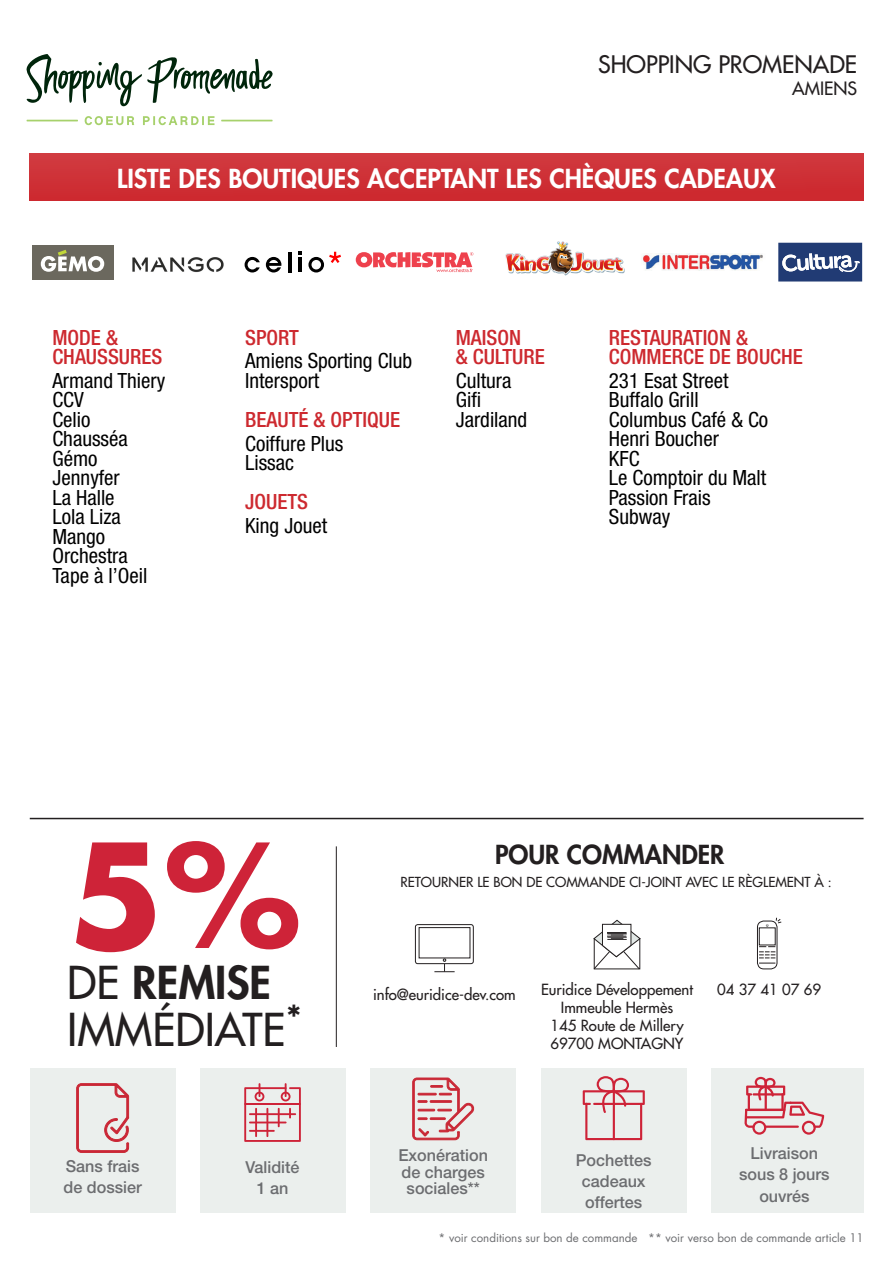
<style>
.page{position:relative;width:893px;height:1263px;background:#fff}
.page>*{position:absolute;margin:0;border:0;box-sizing:border-box;transform-origin:0 0}
.t1{font:700 139.95px "Futura Std";color:#ce2338}
.t2{font:500 44.1px "Futura Std";color:#231f20}
.t3{font:800 44.1px "Futura Std";color:#231f20}
.t4{font:800 25.5px "Futura Std";color:#fff}
.t5{font:800 25.5px "Futura Std";color:#231f20}
.Rubriques_14pt{font:500 23.55px "Futura Std";color:#231f20}
.Boutiques_13pt{font:condensed 21px/19.5px "Helvetica Neue LT Std";color:#000}
.Rubriques_14pt-2{font:500 condensed 21px/19.5px "Helvetica Neue LT Std";color:#cd292f}
.Rubriques_14pt-3{font:500 17.85px "Futura Std";color:#231f20}
.t6{font:500 16.5px/21px "Helvetica Neue LT Std";color:#6c6d70;text-align:center}
.t7{font:500 15px/18px "Futura Std";color:#231f20;text-align:center}
.t8{font:500 13.5px "Futura Std";color:#231f20}
.t9{font:11.55px "Futura Std";color:#6c6d70}
.s1{font-weight:500}
</style>
<div class="page">
<div style="left:30px;top:1068px;width:145px;height:144px;background:#ebefed"></div>
<div style="left:200px;top:1068px;width:145px;height:144px;background:#ebefed"></div>
<div style="left:370px;top:1068px;width:146px;height:144px;background:#ebefed"></div>
<div style="left:541px;top:1068px;width:146px;height:144px;background:#ebefed"></div>
<div style="left:711px;top:1068px;width:153px;height:144px;background:#ebefed"></div>
<svg style="left:244px;top:1083px;width:57px;height:59px"></svg>
<hr style="left:249px;top:1113px;width:47px;height:2px;background:#ce2338">
<hr style="left:249px;top:1121px;width:38px;height:2px;background:#ce2338">
<hr style="left:249px;top:1130px;width:26px;height:2px;background:#ce2338">
<svg style="left:583px;top:1076px;width:62px;height:64px"></svg>
<hr style="left:613px;top:1090px;width:2px;height:50px;background:#ce2338">
<svg style="left:744px;top:1077px;width:80px;height:58px"></svg>
<svg style="left:412px;top:1077px;width:63px;height:63px"></svg>
<svg style="left:76px;top:1083px;width:54px;height:70px"></svg>
<div style="left:757px;top:921px;width:20px;height:48px;border:1px solid #231f20;border-radius:6px"></div>
<div style="left:759px;top:927px;width:17px;height:18px;border:1px solid #231f20"></div>
<svg style="left:776px;top:918px;width:6px;height:6px"></svg>
<svg style="left:759px;top:946px;width:16px;height:18px"></svg>
<svg style="left:593px;top:919px;width:48px;height:51px"></svg>
<div style="left:415px;top:924px;width:59px;height:40px;border:1px solid #231f20;border-radius:2px"></div>
<div style="left:419px;top:927px;width:51px;height:31px;border:1px solid #231f20"></div>
<svg style="left:434px;top:958px;width:21px;height:14px"></svg>
<hr style="left:336px;top:846px;width:1px;height:201px;background:#231f20">
<hr style="left:30px;top:818px;width:834px;height:1px;background:#231f20">
<svg style="left:27px;top:54px;width:246px;height:52px"></svg>
<svg style="left:85px;top:116px;width:49px;height:9px"></svg>
<svg style="left:143px;top:116px;width:71px;height:9px"></svg>
<hr style="left:221px;top:120px;width:52px;height:1px;background:#a7d16c">
<hr style="left:27px;top:120px;width:51px;height:1px;background:#a7d16c">
<div style="left:29px;top:153px;width:835px;height:48px;background:#ce3137"></div>
<svg style="left:778px;top:243px;width:84px;height:38px;background:#4c618f"></svg>
<div style="left:32px;top:245px;width:81px;height:34px;background:#6b685e"></div>
<svg style="left:41px;top:250px;width:63px;height:22px"></svg>
<img style="left:132px;top:257px;width:92px;height:16px">
<svg style="left:266px;top:257px;width:15px;height:15px"></svg>
<svg style="left:245px;top:257px;width:15px;height:15px"></svg>
<hr style="left:288px;top:252px;width:4px;height:20px;background:#000">
<svg style="left:308px;top:252px;width:33px;height:20px"></svg>
<svg style="left:298px;top:252px;width:4px;height:3px"></svg>
<hr style="left:298px;top:258px;width:4px;height:14px;background:#000">
<svg style="left:356px;top:252px;width:117px;height:20px"></svg>
<img style="left:505px;top:241px;width:120px;height:34px">
<img style="left:643px;top:254px;width:120px;height:16px">
<p class="Rubriques_14pt" style="left:598px;top:50px;width:261px">SHOPPING PROMENADE</p>
<p class="Rubriques_14pt-3" style="left:792px;top:77px;width:66px">AMIENS</p>
<p class="t4" style="left:117px;top:163px;width:660px">LISTE DES BOUTIQUES ACCEPTANT LES CHÈQUES CADEAUX</p>
<p class="Rubriques_14pt-2" style="left:52px;top:327px;width:112px">MODE &amp;<br>CHAUSSURES</p>
<p class="Boutiques_13pt" style="left:52px;top:370px;width:115px">Armand Thiery</p>
<p class="Boutiques_13pt" style="left:52px;top:390px;width:33px">CCV</p>
<p class="Boutiques_13pt" style="left:52px;top:409px;width:40px">Celio</p>
<p class="Boutiques_13pt" style="left:52px;top:429px;width:77px">Chausséa</p>
<p class="Boutiques_13pt" style="left:52px;top:448px;width:47px">Gémo</p>
<p class="Boutiques_13pt" style="left:52px;top:468px;width:69px">Jennyfer</p>
<p class="Boutiques_13pt" style="left:52px;top:487px;width:64px">La Halle</p>
<p class="Boutiques_13pt" style="left:52px;top:507px;width:70px">Lola Liza</p>
<p class="Boutiques_13pt" style="left:52px;top:526px;width:54px">Mango</p>
<p class="Boutiques_13pt" style="left:52px;top:546px;width:77px">Orchestra</p>
<p class="Boutiques_13pt" style="left:52px;top:565px;width:97px">Tape à l’Oeil</p>
<p class="Rubriques_14pt-2" style="left:245px;top:327px;width:55px">SPORT</p>
<p class="Boutiques_13pt" style="left:245px;top:351px;width:169px">Amiens Sporting Club</p>
<p class="Boutiques_13pt" style="left:245px;top:370px;width:76px">Intersport</p>
<p class="Rubriques_14pt-2" style="left:245px;top:409px;width:157px">BEAUTÉ &amp; OPTIQUE</p>
<p class="Boutiques_13pt" style="left:245px;top:433px;width:100px">Coiffure Plus</p>
<p class="Boutiques_13pt" style="left:245px;top:453px;width:50px">Lissac</p>
<p class="Rubriques_14pt-2" style="left:245px;top:492px;width:64px">JOUETS</p>
<p class="Boutiques_13pt" style="left:245px;top:515px;width:84px">King Jouet</p>
<p class="Rubriques_14pt-2" style="left:456px;top:327px;width:91px">MAISON<br>&amp; CULTURE</p>
<p class="Boutiques_13pt" style="left:456px;top:370px;width:57px">Cultura</p>
<p class="Boutiques_13pt" style="left:456px;top:390px;width:27px">Gifi</p>
<p class="Boutiques_13pt" style="left:456px;top:409px;width:73px">Jardiland</p>
<p class="Rubriques_14pt-2" style="left:609px;top:327px;width:196px">RESTAURATION &amp;<br>COMMERCE DE BOUCHE</p>
<p class="Boutiques_13pt" style="left:609px;top:370px;width:121px">231 Esat Street<br>Buffalo Grill</p>
<p class="Boutiques_13pt" style="left:609px;top:409px;width:161px">Columbus Café &amp; Co</p>
<p class="Boutiques_13pt" style="left:609px;top:429px;width:112px">Henri Boucher</p>
<p class="Boutiques_13pt" style="left:609px;top:448px;width:32px">KFC</p>
<p class="Boutiques_13pt" style="left:609px;top:468px;width:159px">Le Comptoir du Malt</p>
<p class="Boutiques_13pt" style="left:609px;top:487px;width:103px">Passion Frais</p>
<p class="Boutiques_13pt" style="left:609px;top:507px;width:63px">Subway</p>
<h1 class="t1" style="left:68px;top:802px;width:234px">5%</h1>
<h2 class="t3" style="left:67px;top:955px;width:205px"><span class="s1">DE</span> REMISE</h2>
<h2 class="t2" style="left:67px;top:1002px;width:237px">IMMÉDIATE<sup>*</sup></h2>
<p class="t5" style="left:495px;top:838px;width:231px">POUR COMMANDER</p>
<p class="t8" style="left:400px;top:873px;width:433px">RETOURNER LE BON DE COMMANDE CI-JOINT AVEC LE RÈGLEMENT À :</p>
<p class="t7" style="left:373px;top:985px;width:144px">info@euridice-dev.com</p>
<p class="t7" style="left:541px;top:981px;width:153px">Euridice Développement</p>
<p class="t7" style="left:717px;top:981px;width:106px">04 37 41 07 69</p>
<p class="t7" style="left:550px;top:999px;width:135px">Immeuble Hermès<br>145 Route de Millery<br>69700 MONTAGNY</p>
<p class="t6" style="left:64px;top:1155px;width:80px;text-align:left">Sans frais de dossier</p>
<p class="t6" style="left:576px;top:1149px;width:77px">Pochettes cadeaux offertes</p>
<p class="t6" style="left:739px;top:1143px;width:92px">Livraison sous 8 jours ouvrés</p>
<p class="t6" style="left:398px;top:1147px;width:91px;line-height:16.5px">Exonération de charges sociales**</p>
<p class="t6" style="left:246px;top:1157px;width:55px">Validité<br>1 an</p>
<p class="t9" style="left:439px;top:1230px;width:426px">* voir conditions sur bon de commande ** voir verso bon de commande article 11</p>
</div>
